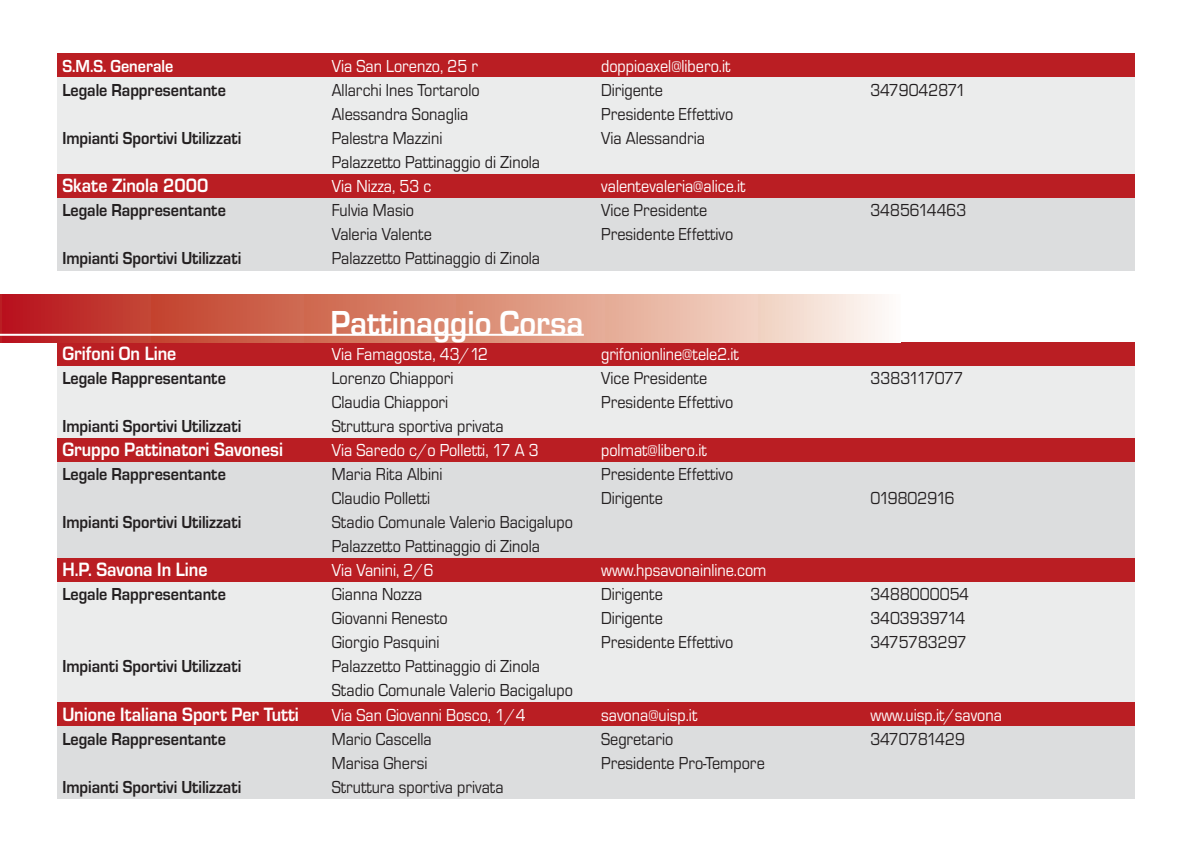
<style>
.page{position:relative;width:1191px;height:851px;background:#fff}
.page>*{position:absolute;margin:0;border:0;box-sizing:border-box;transform-origin:0 0}
.t1{font:700 36px "Eurostile T";color:#fff;scale:.9 1}
.t2{font:700 20px "Eurostile T";color:#fff;scale:.9 1}
.t3{font:18px/24px "Eurostile T";color:#231f20;scale:.9 1}
.t4{font:700 18px "Eurostile T";color:#231f20;scale:.9 1}
.t5{font:18px "Eurostile T";color:#fff;scale:.9 1}
.t6{font:700 18px "Eurostile T";color:#fff;scale:.9 1}
.t7{font:18px "Eurostile T";letter-spacing:-.035em;color:#231f20;scale:.9 1}
.t8{font:18px "Eurostile T";letter-spacing:-.02em;color:#231f20;scale:.9 1}
.t9{font:18px "Eurostile T";letter-spacing:-.025em;color:#231f20;scale:.9 1}
</style>
<div class="page">
<div style="left:57px;top:174px;width:1077px;height:24px;background:#ba1e23"></div>
<div style="left:57px;top:198px;width:1077px;height:24px;background:#dcddde"></div>
<div style="left:57px;top:222px;width:1077px;height:24px;background:#dcddde"></div>
<div style="left:57px;top:246px;width:1077px;height:24px;background:#dcddde"></div>
<div style="left:57px;top:342px;width:1077px;height:24px;background:#ba1e23"></div>
<div style="left:57px;top:366px;width:1077px;height:24px;background:#ebecec"></div>
<div style="left:57px;top:390px;width:1077px;height:24px;background:#ebecec"></div>
<div style="left:57px;top:414px;width:1077px;height:24px;background:#ebecec"></div>
<div style="left:57px;top:438px;width:1077px;height:24px;background:#ba1e23"></div>
<div style="left:57px;top:462px;width:1077px;height:24px;background:#dcddde"></div>
<div style="left:57px;top:486px;width:1077px;height:24px;background:#dcddde"></div>
<div style="left:57px;top:510px;width:1077px;height:24px;background:#dcddde"></div>
<div style="left:57px;top:534px;width:1077px;height:24px;background:#dcddde"></div>
<div style="left:57px;top:558px;width:1077px;height:24px;background:#ba1e23"></div>
<div style="left:57px;top:582px;width:1077px;height:24px;background:#ebecec"></div>
<div style="left:57px;top:606px;width:1077px;height:24px;background:#ebecec"></div>
<div style="left:57px;top:630px;width:1077px;height:24px;background:#ebecec"></div>
<div style="left:57px;top:654px;width:1077px;height:24px;background:#ebecec"></div>
<div style="left:57px;top:678px;width:1077px;height:24px;background:#ebecec"></div>
<div style="left:57px;top:702px;width:1077px;height:24px;background:#ba1e23"></div>
<div style="left:57px;top:750px;width:1077px;height:24px;background:#dcddde"></div>
<div style="left:57px;top:774px;width:1077px;height:24px;background:#dcddde"></div>
<div style="left:57px;top:726px;width:1077px;height:24px;background:#dcddde"></div>
<svg style="left:0;top:294px;width:882px;height:48px;background:#d98777"></svg>
<hr style="left:0;top:334px;width:584px;height:2px;background:#fff">
<div style="left:57px;top:54px;width:1077px;height:24px;background:#ba1e23"></div>
<div style="left:57px;top:78px;width:1077px;height:24px;background:#ebecec"></div>
<div style="left:57px;top:102px;width:1077px;height:24px;background:#ebecec"></div>
<div style="left:57px;top:126px;width:1077px;height:24px;background:#ebecec"></div>
<div style="left:57px;top:150px;width:1077px;height:24px;background:#ebecec"></div>
<p class="t6" style="left:62px;top:60px;width:125px">S.M.S. Generale</p>
<p class="t5" style="left:332px;top:60px;width:164px">Via San Lorenzo, 25 r</p>
<p class="t5" style="left:601px;top:60px;width:145px">doppioaxel@libero.it</p>
<p class="t4" style="left:62px;top:84px;width:183px">Legale Rappresentante</p>
<p class="t3" style="left:332px;top:80px;width:166px">Allarchi Ines Tortarolo</p>
<p class="t3" style="left:601px;top:80px;width:70px">Dirigente</p>
<p class="t3" style="left:870px;top:80px;width:107px">3479042871</p>
<p class="t3" style="left:332px;top:104px;width:153px">Alessandra Sonaglia</p>
<p class="t3" style="left:601px;top:104px;width:148px">Presidente Effettivo</p>
<p class="t4" style="left:62px;top:132px;width:200px">Impianti Sportivi Utilizzati</p>
<p class="t3" style="left:332px;top:128px;width:124px">Palestra Mazzini</p>
<p class="t3" style="left:601px;top:128px;width:117px">Via Alessandria</p>
<p class="t3" style="left:332px;top:152px;width:233px">Palazzetto Pattinaggio di Zinola</p>
<p class="t2" style="left:62px;top:179px;width:164px">Skate Zinola 2000</p>
<p class="t5" style="left:332px;top:180px;width:112px">Via Nizza, 53 c</p>
<p class="t5" style="left:601px;top:180px;width:162px">valentevaleria@alice.it</p>
<p class="t4" style="left:62px;top:204px;width:183px">Legale Rappresentante</p>
<p class="t3" style="left:332px;top:200px;width:93px">Fulvia Masio</p>
<p class="t3" style="left:601px;top:200px;width:119px">Vice Presidente</p>
<p class="t3" style="left:870px;top:200px;width:108px">3485614463</p>
<p class="t3" style="left:332px;top:224px;width:113px">Valeria Valente</p>
<p class="t3" style="left:601px;top:224px;width:148px">Presidente Effettivo</p>
<p class="t4" style="left:62px;top:252px;width:200px">Impianti Sportivi Utilizzati</p>
<p class="t3" style="left:332px;top:248px;width:233px">Palazzetto Pattinaggio di Zinola</p>
<p class="t1" style="left:330px;top:311px;width:283px">Pattinaggio Corsa</p>
<p class="t2" style="left:62px;top:347px;width:128px">Grifoni On Line</p>
<p class="t5" style="left:332px;top:348px;width:175px">Via Famagosta, 43/12</p>
<p class="t5" style="left:601px;top:348px;width:154px">grifonionline@tele2.it</p>
<p class="t4" style="left:62px;top:372px;width:183px">Legale Rappresentante</p>
<p class="t3" style="left:332px;top:368px;width:137px">Lorenzo Chiappori</p>
<p class="t3" style="left:601px;top:368px;width:119px">Vice Presidente</p>
<p class="t7" style="left:870px;top:372px;width:105px">3383117077</p>
<p class="t3" style="left:332px;top:392px;width:131px">Claudia Chiappori</p>
<p class="t3" style="left:601px;top:392px;width:148px">Presidente Effettivo</p>
<p class="t4" style="left:62px;top:420px;width:200px">Impianti Sportivi Utilizzati</p>
<p class="t3" style="left:332px;top:416px;width:193px">Struttura sportiva privata</p>
<p class="t2" style="left:62px;top:443px;width:247px">Gruppo Pattinatori Savonesi</p>
<p class="t5" style="left:332px;top:444px;width:231px">Via Saredo c/o Polletti, 17 A 3</p>
<p class="t5" style="left:601px;top:444px;width:119px">polmat@libero.it</p>
<p class="t4" style="left:62px;top:468px;width:183px">Legale Rappresentante</p>
<p class="t3" style="left:332px;top:464px;width:125px">Maria Rita Albini</p>
<p class="t3" style="left:601px;top:464px;width:148px">Presidente Effettivo</p>
<p class="t3" style="left:332px;top:488px;width:111px">Claudio Polletti</p>
<p class="t3" style="left:601px;top:488px;width:70px">Dirigente</p>
<p class="t9" style="left:870px;top:492px;width:95px">019802916</p>
<p class="t4" style="left:62px;top:516px;width:200px">Impianti Sportivi Utilizzati</p>
<p class="t3" style="left:332px;top:512px;width:269px">Stadio Comunale Valerio Bacigalupo<br>Palazzetto Pattinaggio di Zinola</p>
<p class="t2" style="left:62px;top:563px;width:163px">H.P. Savona In Line</p>
<p class="t5" style="left:332px;top:564px;width:115px">Via Vanini, 2/6</p>
<p class="t5" style="left:601px;top:564px;width:185px">www.hpsavonainline.com</p>
<p class="t4" style="left:62px;top:588px;width:183px">Legale Rappresentante</p>
<p class="t3" style="left:332px;top:584px;width:102px">Gianna Nozza</p>
<p class="t3" style="left:601px;top:584px;width:70px">Dirigente</p>
<p class="t3" style="left:870px;top:584px;width:111px">3488000054</p>
<p class="t3" style="left:332px;top:608px;width:130px">Giovanni Renesto</p>
<p class="t3" style="left:601px;top:608px;width:70px">Dirigente</p>
<p class="t3" style="left:870px;top:608px;width:107px">3403939714</p>
<p class="t3" style="left:332px;top:632px;width:121px">Giorgio Pasquini</p>
<p class="t3" style="left:601px;top:632px;width:148px">Presidente Effettivo</p>
<p class="t3" style="left:870px;top:632px;width:109px">3475783297</p>
<p class="t4" style="left:62px;top:660px;width:200px">Impianti Sportivi Utilizzati</p>
<p class="t3" style="left:332px;top:656px;width:269px">Palazzetto Pattinaggio di Zinola<br>Stadio Comunale Valerio Bacigalupo</p>
<p class="t2" style="left:62px;top:707px;width:264px">Unione Italiana Sport Per Tutti</p>
<p class="t5" style="left:332px;top:708px;width:217px">Via San Giovanni Bosco, 1/4</p>
<p class="t5" style="left:601px;top:708px;width:108px">savona@uisp.it</p>
<p class="t5" style="left:870px;top:708px;width:148px">www.uisp.it/savona</p>
<p class="t4" style="left:62px;top:732px;width:183px">Legale Rappresentante</p>
<p class="t3" style="left:332px;top:728px;width:113px">Mario Cascella</p>
<p class="t3" style="left:601px;top:728px;width:82px">Segretario</p>
<p class="t8" style="left:870px;top:732px;width:107px">3470781429</p>
<p class="t3" style="left:332px;top:752px;width:108px">Marisa Ghersi</p>
<p class="t3" style="left:601px;top:752px;width:183px">Presidente Pro-Tempore</p>
<p class="t4" style="left:62px;top:780px;width:200px">Impianti Sportivi Utilizzati</p>
<p class="t3" style="left:332px;top:776px;width:193px">Struttura sportiva privata</p>
</div>
